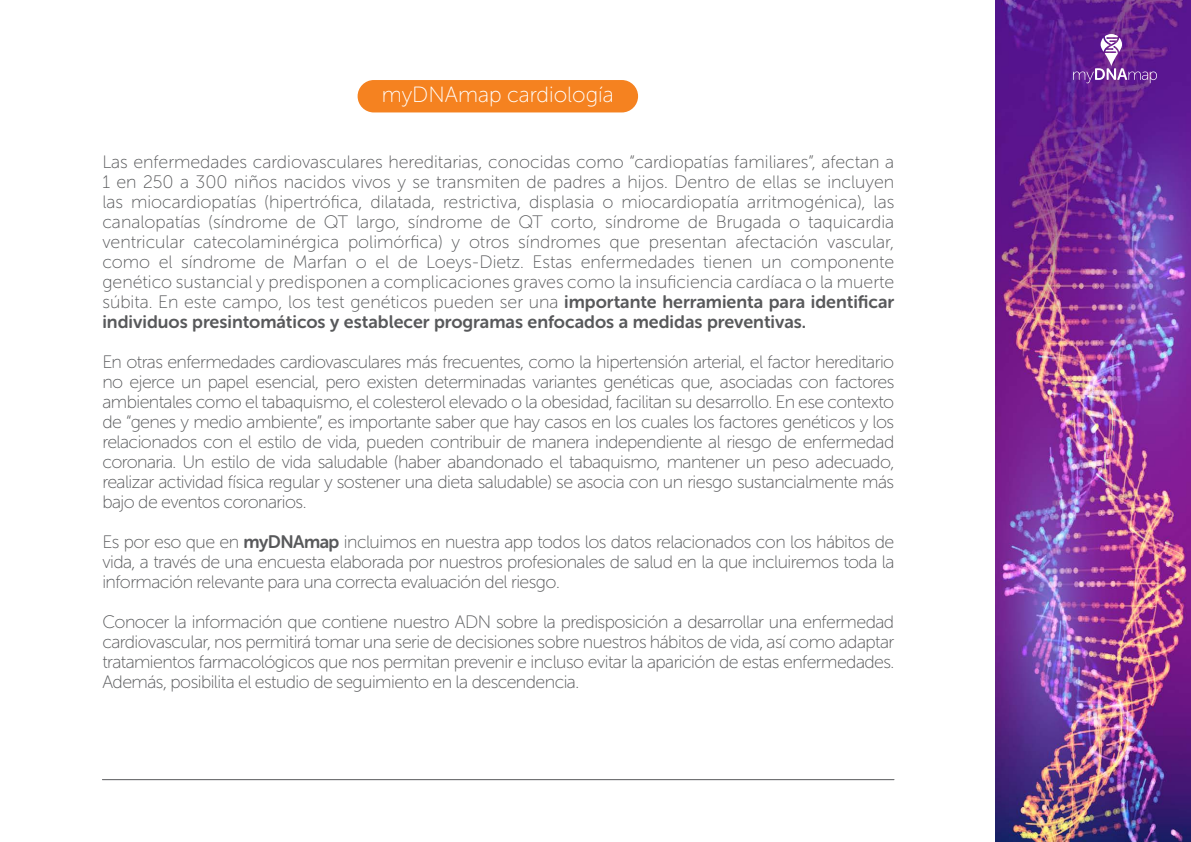
<style>
.page{position:relative;width:1191px;height:842px;background:#fff}
.page>*{position:absolute;margin:0;border:0;box-sizing:border-box;transform-origin:0 0}
.t1{font:22px "Museo Sans Rounded 100";color:#fff}
.t2{font:18px/20px "Museo Sans Rounded 100";letter-spacing:-.03em;color:#58595b;text-align:justify}
.t3{font:18px "Museo Sans Rounded 700";color:#58595b}
.s1{font-family:"Museo Sans Rounded 700"}
</style>
<div class="page">
<hr style="left:102px;top:779px;width:792px;height:1px;background:#58595b">
<div style="left:357px;top:80px;width:281px;height:32px;background:#f58220;border-radius:16px"></div>
<img style="left:995px;top:0;width:196px;height:842px">
<svg style="left:1073px;top:34px;width:84px;height:49px;background:#793c9f"></svg>
<p class="t1" style="left:382px;top:83px;width:233px">myDNAmap cardiología</p>
<p class="t2" style="left:102px;top:152px;width:793px">Las enfermedades cardiovasculares hereditarias, conocidas como “cardiopatías familiares”, afectan a 1 en 250 a 300 niños nacidos vivos y se transmiten de padres a hijos. Dentro de ellas se incluyen las miocardiopatías (hipertrófica, dilatada, restrictiva, displasia o miocardiopatía arritmogénica), las canalopatías (síndrome de QT largo, síndrome de QT corto, síndrome de Brugada o taquicardia ventricular catecolaminérgica polimórfica) y otros síndromes que presentan afectación vascular, como el síndrome de Marfan o el de Loeys-Dietz. Estas enfermedades tienen un componente genético sustancial y predisponen a complicaciones graves como la insuficiencia cardíaca o la muerte súbita. En este campo, los test genéticos pueden ser una <span class="s1">importante herramienta para identificar</span></p>
<p class="t3" style="left:102px;top:311px;width:705px">individuos presintomáticos y establecer programas enfocados a medidas preventivas.</p>
<p class="t2" style="left:102px;top:352px;width:793px">En otras enfermedades cardiovasculares más frecuentes, como la hipertensión arterial, el factor hereditario no ejerce un papel esencial, pero existen determinadas variantes genéticas que, asociadas con factores ambientales como el tabaquismo, el colesterol elevado o la obesidad, facilitan su desarrollo. En ese contexto de “genes y medio ambiente”, es importante saber que hay casos en los cuales los factores genéticos y los relacionados con el estilo de vida, pueden contribuir de manera independiente al riesgo de enfermedad coronaria. Un estilo de vida saludable (haber abandonado el tabaquismo, mantener un peso adecuado, realizar actividad física regular y sostener una dieta saludable) se asocia con un riesgo sustancialmente más bajo de eventos coronarios.</p>
<p class="t2" style="left:102px;top:532px;width:793px">Es por eso que en <span class="s1">myDNAmap</span> incluimos en nuestra app todos los datos relacionados con los hábitos de vida, a través de una encuesta elaborada por nuestros profesionales de salud en la que incluiremos toda la información relevante para una correcta evaluación del riesgo.</p>
<p class="t2" style="left:102px;top:612px;width:793px">Conocer la información que contiene nuestro ADN sobre la predisposición a desarrollar una enfermedad cardiovascular, nos permitirá tomar una serie de decisiones sobre nuestros hábitos de vida, así como adaptar tratamientos farmacológicos que nos permitan prevenir e incluso evitar la aparición de estas enfermedades.<br>Además, posibilita el estudio de seguimiento en la descendencia.</p>
</div>
